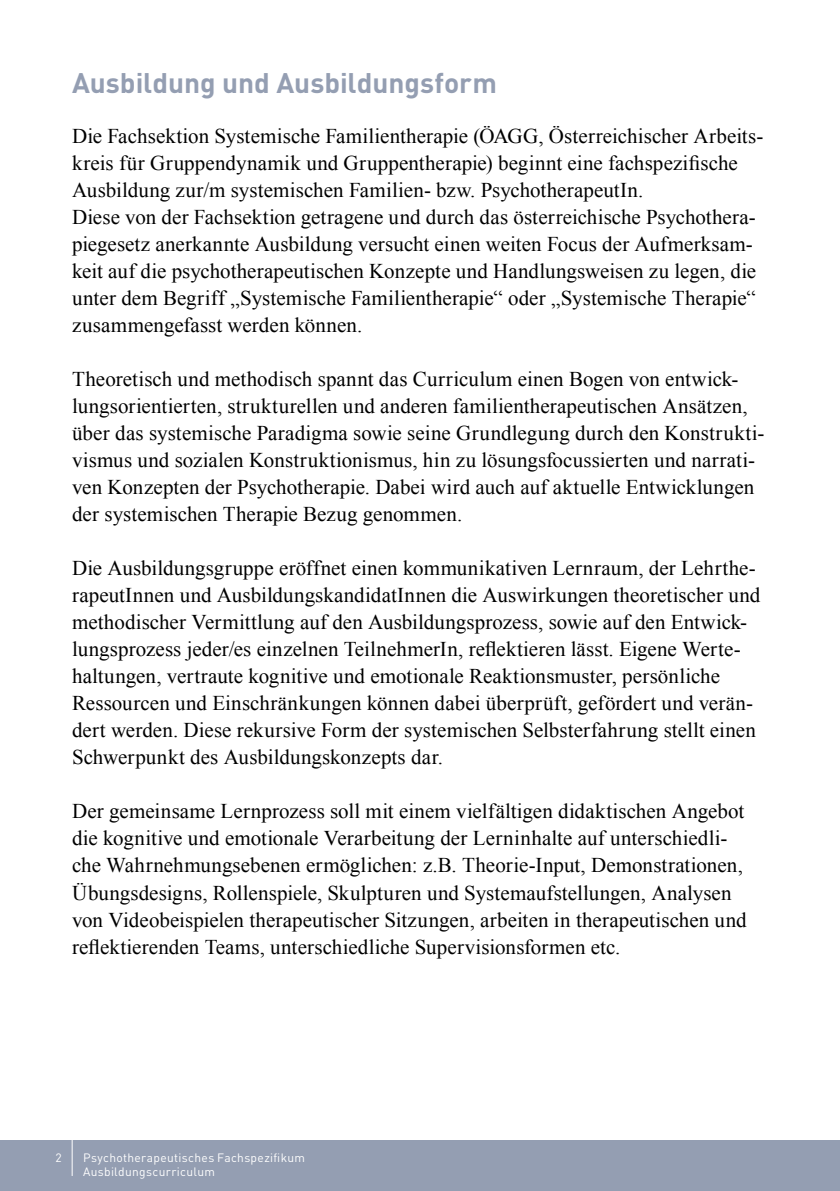
<style>
.page{position:relative;width:840px;height:1191px;background:#fff}
.page>*{position:absolute;margin:0;border:0;box-sizing:border-box;transform-origin:0 0}
.t1{font:700 28px "DIN Pro";color:#949eb2}
.t2{font:21px/27px "Times New Roman";letter-spacing:.005em;color:#000}
.t3{font:12px/14px "DIN Pro";letter-spacing:.025em;color:#fff}
</style>
<div class="page">
<div style="left:0;top:1141px;width:839px;height:50px;background:#949eb2"></div>
<hr style="left:839px;top:1141px;width:1px;height:50px;background:#949eb2">
<hr style="left:72px;top:1139px;width:1px;height:37px;background:#fff">
<h1 class="t1" style="left:72px;top:64px;width:426px">Ausbildung und Ausbildungsform</h1>
<p class="t2" style="left:72px;top:122px;width:692px">Die Fachsektion Systemische Familientherapie (ÖAGG, Österreichischer Arbeits&shy;kreis für Gruppendynamik und Gruppentherapie) beginnt eine fachspezifische Ausbildung zur/m systemischen Familien- bzw. PsychotherapeutIn.<br>Diese von der Fachsektion getragene und durch das österreichische Psychothera&shy;piegesetz anerkannte Ausbildung versucht einen weiten Focus der Aufmerksam&shy;keit auf die psychotherapeutischen Konzepte und Handlungsweisen zu legen, die unter dem Begriff „Systemische Familientherapie“ oder „Systemische Therapie“ zusammengefasst werden können.</p>
<p class="t2" style="left:72px;top:366px;width:693px">Theoretisch und methodisch spannt das Curriculum einen Bogen von entwick&shy;lungsorientierten, strukturellen und anderen familientherapeutischen Ansätzen, über das systemische Paradigma sowie seine Grundlegung durch den Konstrukti&shy;vismus und sozialen Konstruktionismus, hin zu lösungsfocussierten und narrati&shy;ven Konzepten der Psychotherapie. Dabei wird auch auf aktuelle Entwicklungen der systemischen Therapie Bezug genommen.</p>
<p class="t2" style="left:72px;top:555px;width:689px">Die Ausbildungsgruppe eröffnet einen kommunikativen Lernraum, der Lehrthe&shy;rapeutInnen und AusbildungskandidatInnen die Auswirkungen theoretischer und methodischer Vermittlung auf den Ausbildungsprozess, sowie auf den Entwick&shy;lungsprozess jeder/es einzelnen TeilnehmerIn, reflektieren lässt. Eigene Werte&shy;haltungen, vertraute kognitive und emotionale Reaktionsmuster, persönliche Ressourcen und Einschränkungen können dabei überprüft, gefördert und verän&shy;dert werden. Diese rekursive Form der systemischen Selbsterfahrung stellt einen Schwerpunkt des Ausbildungskonzepts dar.</p>
<p class="t2" style="left:72px;top:798px;width:675px">Der gemeinsame Lernprozess soll mit einem vielfältigen didaktischen Angebot die kognitive und emotionale Verarbeitung der Lerninhalte auf unterschiedli&shy;che Wahrnehmungsebenen ermöglichen: z.B. Theorie-Input, Demonstrationen, Übungsdesigns, Rollenspiele, Skulpturen und Systemaufstellungen, Analysen von Videobeispielen therapeutischer Sitzungen, arbeiten in therapeutischen und reflektierenden Teams, unterschiedliche Supervisionsformen etc.</p>
<p class="t3" style="left:55px;top:1150px;width:8px">2</p>
<p class="t3" style="left:83px;top:1150px;width:223px">Psychotherapeutisches Fachspezifikum<br>Ausbildungscurriculum</p>
</div>
